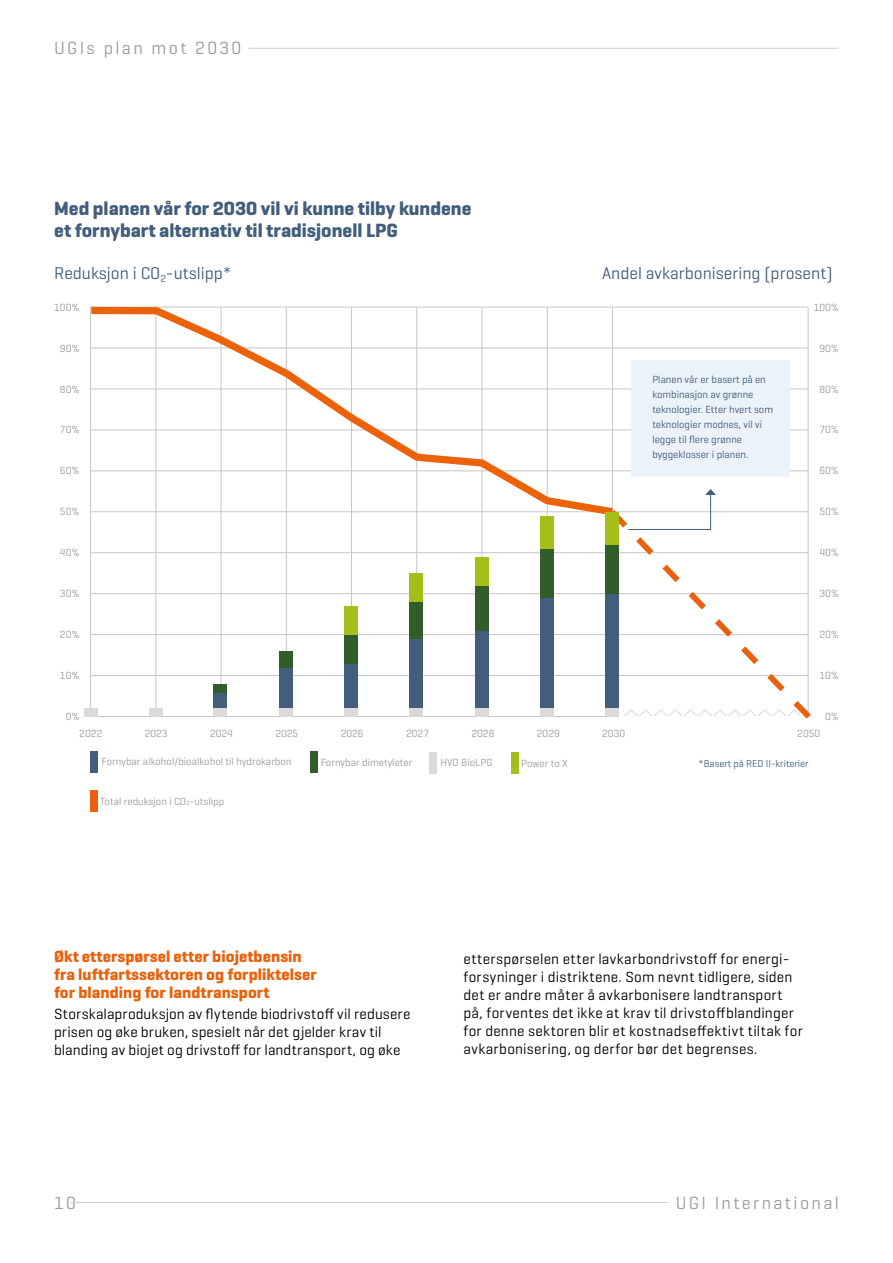
<style>
.page{position:relative;width:893px;height:1263px;background:#fff}
.page>*{position:absolute;margin:0;border:0;box-sizing:border-box;transform-origin:0 0}
.t1{font:700 19.5px/22px "Geogrotesque";color:#425e7c}
.t2{font:18px "Geogrotesque";letter-spacing:.13em;color:#9d9d9c}
.t3{font:17.4px "Geogrotesque";color:#425e7c}
.t4{font:700 16.5px/18px "Geogrotesque";letter-spacing:.005em;color:#e8610c}
.t5{font:15px/18px "Geogrotesque";letter-spacing:.015em;color:#000}
.t6{font:10.65px "Geogrotesque";color:#9d9d9c}
.t7{font:10.5px/15px "Geogrotesque";color:#425e7c}
.t8{font:10.05px "Geogrotesque";color:#3b6082}
.s1{font-size:6.15px}
</style>
<div class="page">
<div style="left:90px;top:790px;width:7px;height:22px;background:#e8610c"></div>
<div style="left:90px;top:751px;width:7px;height:22px;background:#425e7c"></div>
<div style="left:429px;top:753px;width:8px;height:21px;background:#dadada"></div>
<div style="left:310px;top:751px;width:7px;height:22px;background:#315d2b"></div>
<div style="left:512px;top:753px;width:7px;height:21px;background:#a5be19"></div>
<hr style="left:91px;top:716px;width:719px;height:1px;background:#c6c6c6">
<hr style="left:156px;top:307px;width:1px;height:409px;background:#c6c6c6">
<hr style="left:221px;top:307px;width:1px;height:409px;background:#c6c6c6">
<hr style="left:286px;top:307px;width:1px;height:409px;background:#c6c6c6">
<hr style="left:351px;top:307px;width:1px;height:409px;background:#c6c6c6">
<hr style="left:416px;top:307px;width:1px;height:409px;background:#c6c6c6">
<hr style="left:808px;top:307px;width:1px;height:409px;background:#c6c6c6">
<hr style="left:482px;top:307px;width:1px;height:409px;background:#c6c6c6">
<hr style="left:91px;top:307px;width:717px;height:1px;background:#c6c6c6">
<hr style="left:91px;top:348px;width:717px;height:1px;background:#c6c6c6">
<hr style="left:91px;top:389px;width:717px;height:1px;background:#c6c6c6">
<hr style="left:91px;top:430px;width:717px;height:1px;background:#c6c6c6">
<hr style="left:91px;top:471px;width:717px;height:1px;background:#c6c6c6">
<hr style="left:91px;top:552px;width:717px;height:1px;background:#c6c6c6">
<hr style="left:91px;top:593px;width:717px;height:1px;background:#c6c6c6">
<hr style="left:91px;top:634px;width:717px;height:1px;background:#c6c6c6">
<hr style="left:91px;top:675px;width:717px;height:1px;background:#c6c6c6">
<svg style="left:90px;top:306px;width:531px;height:214px"></svg>
<div style="left:213px;top:692px;width:14px;height:16px;background:#425e7c"></div>
<div style="left:213px;top:684px;width:14px;height:8px;background:#315d2b"></div>
<div style="left:279px;top:667px;width:14px;height:41px;background:#425e7c"></div>
<div style="left:279px;top:651px;width:14px;height:16px;background:#315d2b"></div>
<div style="left:344px;top:663px;width:14px;height:45px;background:#425e7c"></div>
<div style="left:344px;top:635px;width:14px;height:28px;background:#315d2b"></div>
<div style="left:344px;top:606px;width:14px;height:29px;background:#a5be19"></div>
<div style="left:409px;top:639px;width:14px;height:69px;background:#425e7c"></div>
<div style="left:409px;top:602px;width:14px;height:37px;background:#315d2b"></div>
<div style="left:409px;top:573px;width:14px;height:29px;background:#a5be19"></div>
<div style="left:475px;top:631px;width:13px;height:77px;background:#425e7c"></div>
<div style="left:475px;top:586px;width:13px;height:45px;background:#315d2b"></div>
<div style="left:475px;top:557px;width:13px;height:29px;background:#a5be19"></div>
<div style="left:540px;top:598px;width:14px;height:110px;background:#425e7c"></div>
<div style="left:540px;top:549px;width:14px;height:49px;background:#315d2b"></div>
<div style="left:540px;top:516px;width:14px;height:33px;background:#a5be19"></div>
<hr style="left:90px;top:307px;width:1px;height:409px;background:#c6c6c6">
<hr style="left:710px;top:494px;width:1px;height:36px;background:#425e7c">
<svg style="left:705px;top:489px;width:11px;height:6px"></svg>
<svg style="left:604px;top:504px;width:207px;height:215px"></svg>
<div style="left:605px;top:594px;width:14px;height:114px;background:#425e7c"></div>
<div style="left:605px;top:545px;width:14px;height:49px;background:#315d2b"></div>
<div style="left:605px;top:512px;width:14px;height:33px;background:#a5be19"></div>
<div style="left:84px;top:708px;width:14px;height:9px;background:#dadada"></div>
<div style="left:149px;top:708px;width:14px;height:9px;background:#dadada"></div>
<div style="left:213px;top:708px;width:14px;height:9px;background:#dadada"></div>
<div style="left:279px;top:708px;width:14px;height:9px;background:#dadada"></div>
<div style="left:344px;top:708px;width:14px;height:9px;background:#dadada"></div>
<div style="left:409px;top:708px;width:14px;height:9px;background:#dadada"></div>
<div style="left:475px;top:708px;width:13px;height:9px;background:#dadada"></div>
<div style="left:540px;top:708px;width:14px;height:9px;background:#dadada"></div>
<div style="left:605px;top:708px;width:14px;height:8px;background:#dadada"></div>
<div style="left:631px;top:360px;width:159px;height:117px;background:#ebf2fa"></div>
<hr style="left:70px;top:1202px;width:599px;height:1px;background:#d0d0d0">
<hr style="left:248px;top:48px;width:591px;height:1px;background:#d0d0d0">
<p class="t2" style="left:54px;top:37px;width:189px">UGIs plan mot 2030</p>
<h1 class="t1" style="left:54px;top:197px;width:419px">Med planen vår for 2030 vil vi kunne tilby kundene et fornybart alternativ til tradisjonell LPG</h1>
<p class="t3" style="left:54px;top:262px;width:179px">Reduksjon i CO<sub>2</sub>-utslipp*</p>
<p class="t3" style="left:602px;top:262px;width:232px">Andel avkarbonisering (prosent)</p>
<p class="t6" style="left:54px;top:300px;width:27px">100%</p>
<p class="t6" style="left:814px;top:300px;width:27px">100%</p>
<p class="t6" style="left:60px;top:341px;width:21px">90%</p>
<p class="t6" style="left:819px;top:341px;width:21px">90%</p>
<p class="t6" style="left:60px;top:382px;width:21px">80%</p>
<p class="t6" style="left:60px;top:423px;width:21px">70%</p>
<p class="t7" style="left:652px;top:371px;width:122px">Planen vår er basert på en kombinasjon av grønne teknologier. Etter hvert som teknologier modnes, vil vi legge til flere grønne byggeklosser i planen.</p>
<p class="t6" style="left:819px;top:382px;width:21px">80%</p>
<p class="t6" style="left:819px;top:423px;width:21px">70%</p>
<p class="t6" style="left:60px;top:464px;width:21px">60%</p>
<p class="t6" style="left:819px;top:464px;width:21px">60%</p>
<p class="t6" style="left:60px;top:505px;width:21px">50%</p>
<p class="t6" style="left:819px;top:505px;width:21px">50%</p>
<p class="t6" style="left:60px;top:546px;width:21px">40%</p>
<p class="t6" style="left:819px;top:546px;width:21px">40%</p>
<p class="t6" style="left:60px;top:587px;width:21px">30%</p>
<p class="t6" style="left:819px;top:587px;width:21px">30%</p>
<p class="t6" style="left:60px;top:628px;width:21px">20%</p>
<p class="t6" style="left:819px;top:628px;width:21px">20%</p>
<p class="t6" style="left:60px;top:669px;width:21px">10%</p>
<p class="t6" style="left:819px;top:669px;width:21px">10%</p>
<p class="t6" style="left:66px;top:710px;width:15px">0%</p>
<p class="t6" style="left:825px;top:710px;width:15px">0%</p>
<p class="t6" style="left:79px;top:727px;width:24px">2022</p>
<p class="t6" style="left:145px;top:727px;width:24px">2023</p>
<p class="t6" style="left:210px;top:727px;width:24px">2024</p>
<p class="t6" style="left:275px;top:727px;width:24px">2025</p>
<p class="t6" style="left:341px;top:727px;width:24px">2026</p>
<p class="t6" style="left:406px;top:727px;width:24px">2027</p>
<p class="t6" style="left:471px;top:727px;width:24px">2028</p>
<p class="t6" style="left:537px;top:727px;width:24px">2029</p>
<p class="t6" style="left:602px;top:727px;width:24px">2030</p>
<p class="t6" style="left:797px;top:727px;width:24px">2050</p>
<p class="t6" style="left:102px;top:755px;width:192px">Fornybar alkohol/bioalkohol til hydrokarbon</p>
<p class="t6" style="left:321px;top:755px;width:93px">Fornybar dimetyleter</p>
<p class="t6" style="left:441px;top:756px;width:53px">HVO BioLPG</p>
<p class="t6" style="left:521px;top:757px;width:48px">Power to X</p>
<p class="t6" style="left:100px;top:794px;width:126px">Total reduksjon i CO<span class="s1">2</span>-utslipp</p>
<p class="t8" style="left:699px;top:757px;width:112px">*Basert på RED II-kriterier</p>
<p class="t4" style="left:54px;top:948px;width:264px">Økt etterspørsel etter biojetbensin fra luftfartssektoren og forpliktelser for blanding for landtransport</p>
<p class="t5" style="left:54px;top:1005px;width:358px">Storskalaproduksjon av flytende biodrivstoff vil redusere prisen og øke bruken, spesielt når det gjelder krav til blanding av biojet og drivstoff for landtransport, og øke</p>
<p class="t5" style="left:463px;top:949px;width:341px">etterspørselen etter lavkarbondrivstoff for energi&shy;forsyninger i distriktene. Som nevnt tidligere, siden det er andre måter å avkarbonisere landtransport på, forventes det ikke at krav til drivstoffblandinger for denne sektoren blir et kostnadseffektivt tiltak for avkarbonisering, og derfor bør det begrenses.</p>
<p class="t2" style="left:54px;top:1191px;width:23px">10</p>
<p class="t2" style="left:676px;top:1191px;width:165px">UGI International</p>
</div>
